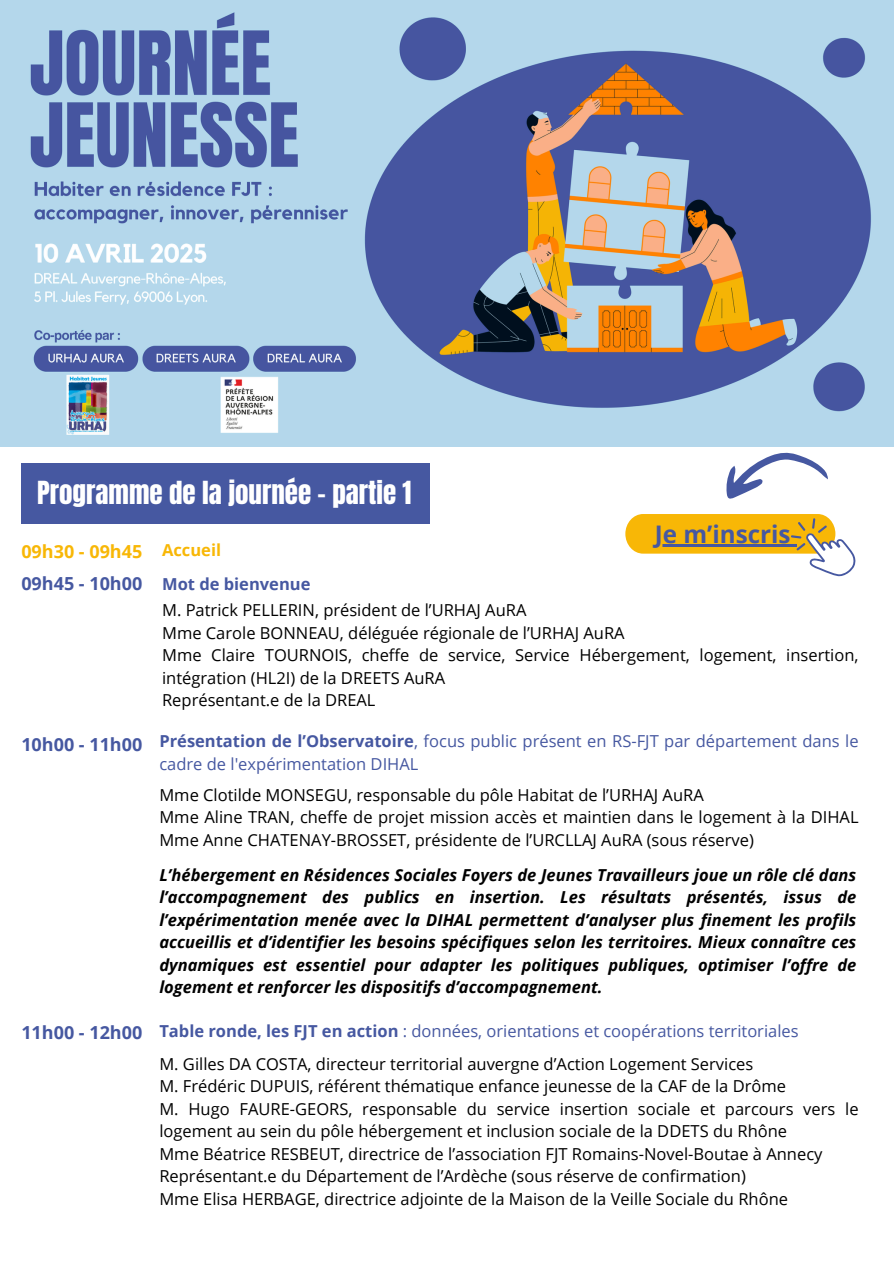
<style>
.page{position:relative;width:894px;height:1264px;background:#fff}
.page>*{position:absolute;margin:0;border:0;box-sizing:border-box;transform-origin:0 0}
.t1{font:27px "Anton";color:#fff}
.t2{font:700 24.15px "Open Sans";color:#4658a1}
.t3{font:700 18px "Open Sans";color:#4658a1}
.t4{font:700 18px "Open Sans";color:#f8b706}
.t5{font:16.5px/22.5px "Open Sans";color:#000}
.t6{font:italic 700 16.5px/22.5px "Open Sans";color:#000;text-align:justify}
.t7{font:16.5px/22.5px "Open Sans";color:#4658a1}
.t8{font:700 16.5px "Open Sans";color:#4658a1}
.t9{font:700 16.5px "Open Sans";color:#f8b706}
.s1{font-weight:700}
</style>
<div class="page">
<div style="left:21px;top:463px;width:408px;height:61px;background:#4658a1"></div>
<svg style="left:625px;top:452px;width:230px;height:124px"></svg>
<img style="left:0;top:0;width:893px;height:447px">
<p class="t1" style="left:37px;top:473px;width:376px">Programme de la journée - partie 1</p>
<p class="t4" style="left:21px;top:539px;width:122px">09h30 - 09h45</p>
<h1 class="t9" style="left:162px;top:538px;width:60px">Accueil</h1>
<h2 class="t3" style="left:21px;top:571px;width:122px">09h45 - 10h00</h2>
<p class="t8" style="left:162px;top:572px;width:150px">Mot de bienvenue</p>
<p class="t2" style="left:654px;top:517px;width:137px">Je m’inscris</p>
<h3 class="t3" style="left:21px;top:731px;width:122px">10h00 - 11h00</h3>
<h3 class="t5" style="left:162px;top:598px;width:366px">M. Patrick PELLERIN, président de l’URHAJ AuRA</h3>
<p class="t5" style="left:162px;top:621px;width:464px">Mme Carole BONNEAU, déléguée régionale de l’URHAJ AuRA</p>
<p class="t5" style="left:162px;top:643px;width:697px">Mme Claire TOURNOIS, cheffe de service, Service Hébergement, logement, insertion, intégration (HL2I) de la DREETS AuRA</p>
<p class="t5" style="left:162px;top:688px;width:215px">Représentant.e de la DREAL</p>
<h3 class="t7" style="left:159px;top:729px;width:700px"><span class="s1">Présentation de l’Observatoire</span>, focus public présent en RS-FJT par département dans le cadre de l'expérimentation DIHAL</h3>
<p class="t5" style="left:159px;top:783px;width:545px">Mme Clotilde MONSEGU, responsable du pôle Habitat de l’URHAJ AuRA</p>
<p class="t5" style="left:159px;top:805px;width:700px">Mme Aline TRAN, cheffe de projet mission accès et maintien dans le logement à la DIHAL<br>Mme Anne CHATENAY-BROSSET, présidente de l’URCLLAJ AuRA (sous réserve)</p>
<p class="t6" style="left:159px;top:863px;width:698px">L’hébergement en Résidences Sociales Foyers de Jeunes Travailleurs joue un rôle clé dans l’accompagnement des publics en insertion. Les résultats présentés, issus de l’expérimentation menée avec la DIHAL permettent d’analyser plus finement les profils accueillis et d’identifier les besoins spécifiques selon les territoires. Mieux connaître ces dynamiques est essentiel pour adapter les politiques publiques, optimiser l’offre de logement et renforcer les dispositifs d’accompagnement.</p>
<h3 class="t3" style="left:21px;top:1020px;width:122px">11h00 - 12h00</h3>
<h3 class="t7" style="left:159px;top:1019px;width:640px"><span class="s1">Table ronde, les FJT en action</span> : données, orientations et coopérations territoriales</h3>
<p class="t5" style="left:159px;top:1051px;width:595px">M. Gilles DA COSTA, directeur territorial auvergne d’Action Logement Services</p>
<h3 class="t5" style="left:159px;top:1074px;width:628px">M. Frédéric DUPUIS, référent thématique enfance jeunesse de la CAF de la Drôme</h3>
<p class="t5" style="left:159px;top:1096px;width:700px">M. Hugo FAURE-GEORS, responsable du service insertion sociale et parcours vers le logement au sein du pôle hébergement et inclusion sociale de la DDETS du Rhône</p>
<p class="t5" style="left:159px;top:1141px;width:664px">Mme Béatrice RESBEUT, directrice de l’association FJT Romains-Novel-Boutae à Annecy</p>
<p class="t5" style="left:159px;top:1164px;width:588px">Représentant.e du Département de l’Ardèche (sous réserve de confirmation)</p>
<h3 class="t5" style="left:159px;top:1186px;width:630px">Mme Elisa HERBAGE, directrice adjointe de la Maison de la Veille Sociale du Rhône</h3>
</div>
